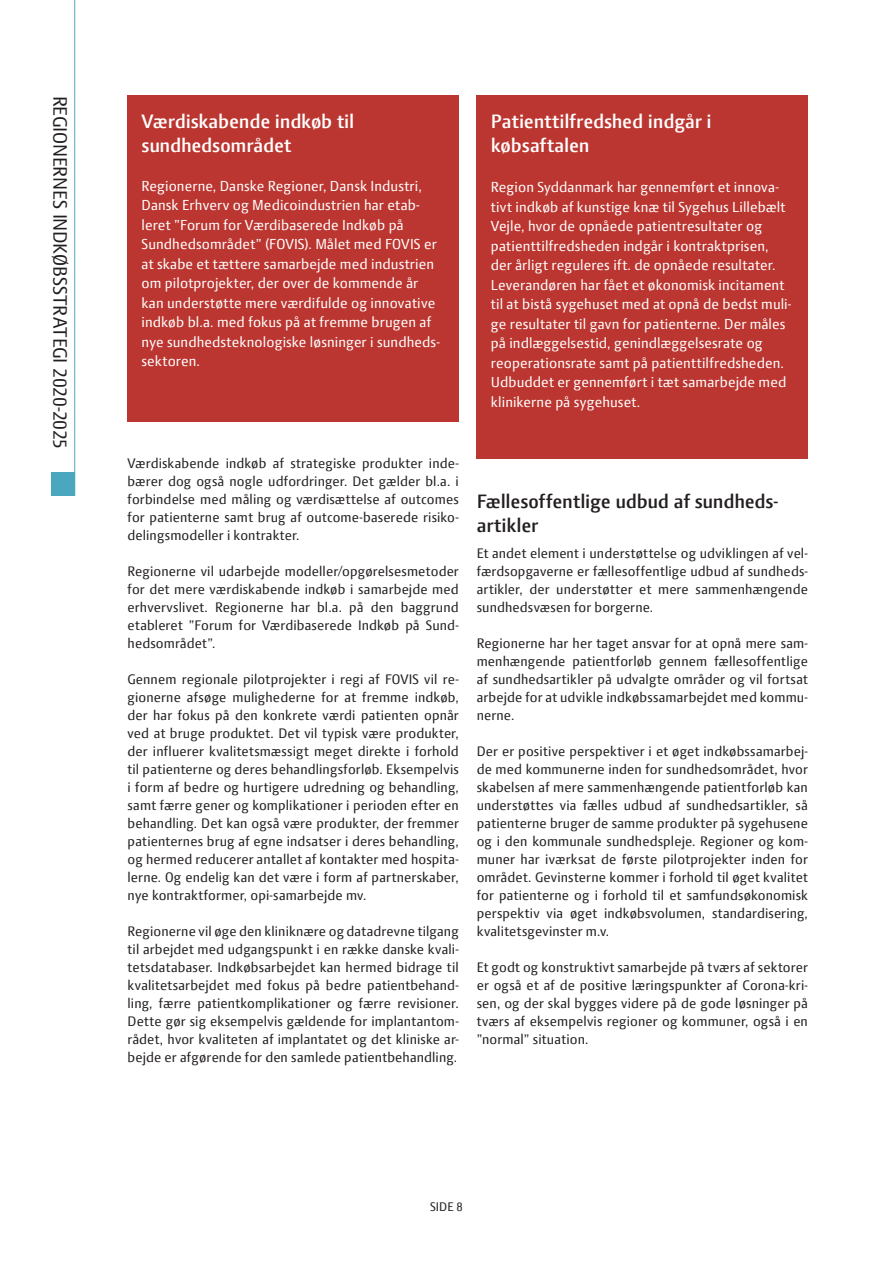
<style>
.page{position:relative;width:893px;height:1263px;background:#fff}
.page>*{position:absolute;margin:0;border:0;box-sizing:border-box;transform-origin:0 0}
.Mellemrubrik_14_16_d{font:600 21px/24px "Press Sans";letter-spacing:-.01em;color:#fff}
.Mellemrubrik_14_16_d-2{font:600 21px/24px "Press Sans";letter-spacing:-.005em;color:#231f20}
.t1{font:21px "Press Sans";letter-spacing:-.01em;color:#231f20}
.BOKS_brød{font:15.75px/19.5px "Press Sans";letter-spacing:.005em;color:#fff}
.BRØD{font:15px/18px "Press Sans";letter-spacing:.005em;color:#231f20;text-align:justify}
.t2{font:13.5px "Press Sans";color:#231f20}
</style>
<div class="page">
<div style="left:51px;top:472px;width:23px;height:23px;background:#4ba7be"></div>
<hr style="left:74px;top:0;width:1px;height:495px;background:#4ba7be">
<div style="left:127px;top:96px;width:332px;height:326px;background:#bb3630"></div>
<div style="left:477px;top:96px;width:331px;height:363px;background:#bb3630"></div>
<h1 class="t1" style="left:71px;top:96px;width:355px;rotate:90deg">REGIONERNES INDKØBSSTRATEGI 2020-2025</h1>
<p class="Mellemrubrik_14_16_d" style="left:142px;top:110px;width:214px">Værdiskabende indkøb til sundhedsområdet</p>
<p class="BOKS_brød" style="left:142px;top:178px;width:300px">Regionerne, Danske Regioner, Dansk Industri, Dansk Erhverv og Medicoindustrien har etab&shy;leret ”Forum for Værdibaserede Indkøb på Sundhedsområdet” (FOVIS). Målet med FOVIS er at skabe et tættere samarbejde med industrien om pilotprojekter, der over de kommende år kan understøtte mere værdifulde og innovative indkøb bl.a. med fokus på at fremme brugen af nye sundhedsteknologiske løsninger i sundheds&shy;sektoren.</p>
<p class="Mellemrubrik_14_16_d" style="left:491px;top:110px;width:222px">Patienttilfredshed indgår i købsaftalen</p>
<p class="BOKS_brød" style="left:491px;top:179px;width:302px">Region Syddanmark har gennemført et innova&shy;tivt indkøb af kunstige knæ til Sygehus Lillebælt Vejle, hvor de opnåede patientresultater og patienttilfredsheden indgår i kontraktprisen, der årligt reguleres ift. de opnåede resultater.<br>Leverandøren har fået et økonomisk incitament til at bistå sygehuset med at opnå de bedst muli&shy;ge resultater til gavn for patienterne. Der måles på indlæggelsestid, genindlæggelsesrate og reoperationsrate samt på patienttilfredsheden.<br>Udbuddet er gennemført i tæt samarbejde med klinikerne på sygehuset.</p>
<p class="BRØD" style="left:128px;top:456px;width:333px">Værdiskabende indkøb af strategiske produkter inde&shy;bærer dog også nogle udfordringer. Det gælder bl.a. i forbindelse med måling og værdisættelse af outcomes for patienterne samt brug af outcome-baserede risiko&shy;delingsmodeller i kontrakter.</p>
<p class="BRØD" style="left:128px;top:564px;width:333px">Regionerne vil udarbejde modeller/opgørelsesmetoder for det mere værdiskabende indkøb i samarbejde med erhvervslivet. Regionerne har bl.a. på den baggrund etableret ”Forum for Værdibaserede Indkøb på Sund&shy;hedsområdet”.</p>
<p class="BRØD" style="left:128px;top:672px;width:333px">Gennem regionale pilotprojekter i regi af FOVIS vil re&shy;gionerne afsøge mulighederne for at fremme indkøb, der har fokus på den konkrete værdi patienten opnår ved at bruge produktet. Det vil typisk være produkter, der influerer kvalitetsmæssigt meget direkte i forhold til patienterne og deres behandlingsforløb. Eksempelvis i form af bedre og hurtigere udredning og behandling, samt færre gener og komplikationer i perioden efter en behandling. Det kan også være produkter, der fremmer patienternes brug af egne indsatser i deres behandling, og hermed reducerer antallet af kontakter med hospita&shy;lerne. Og endelig kan det være i form af partnerskaber, nye kontraktformer, opi-samarbejde mv.</p>
<p class="BRØD" style="left:128px;top:924px;width:333px">Regionerne vil øge den kliniknære og datadrevne tilgang til arbejdet med udgangspunkt i en række danske kvali&shy;tetsdatabaser. Indkøbsarbejdet kan hermed bidrage til kvalitetsarbejdet med fokus på bedre patientbehand&shy;ling, færre patientkomplikationer og færre revisioner.<br>Dette gør sig eksempelvis gældende for implantantom&shy;rådet, hvor kvaliteten af implantatet og det kliniske ar&shy;bejde er afgørende for den samlede patientbehandling.</p>
<p class="Mellemrubrik_14_16_d-2" style="left:477px;top:489px;width:303px">Fællesoffentlige udbud af sundheds&shy;artikler</p>
<p class="BRØD" style="left:477px;top:546px;width:333px">Et andet element i understøttelse og udviklingen af vel&shy;færdsopgaverne er fællesoffentlige udbud af sundheds&shy;artikler, der understøtter et mere sammenhængende sundhedsvæsen for borgerne.</p>
<p class="BRØD" style="left:477px;top:636px;width:333px">Regionerne har her taget ansvar for at opnå mere sam&shy;menhængende patientforløb gennem fællesoffentlige af sundhedsartikler på udvalgte områder og vil fortsat arbejde for at udvikle indkøbssamarbejdet med kommu&shy;nerne.</p>
<p class="BRØD" style="left:477px;top:744px;width:333px">Der er positive perspektiver i et øget indkøbssamarbej&shy;de med kommunerne inden for sundhedsområdet, hvor skabelsen af mere sammenhængende patientforløb kan understøttes via fælles udbud af sundhedsartikler, så patienterne bruger de samme produkter på sygehusene og i den kommunale sundhedspleje. Regioner og kom&shy;muner har iværksat de første pilotprojekter inden for området. Gevinsterne kommer i forhold til øget kvalitet for patienterne og i forhold til et samfundsøkonomisk perspektiv via øget indkøbsvolumen, standardisering, kvalitetsgevinster m.v.</p>
<p class="BRØD" style="left:477px;top:960px;width:333px">Et godt og konstruktivt samarbejde på tværs af sektorer er også et af de positive læringspunkter af Corona-kri&shy;sen, og der skal bygges videre på de gode løsninger på tværs af eksempelvis regioner og kommuner, også i en ”normal” situation.</p>
<p class="t2" style="left:430px;top:1199px;width:34px">SIDE 8</p>
</div>
